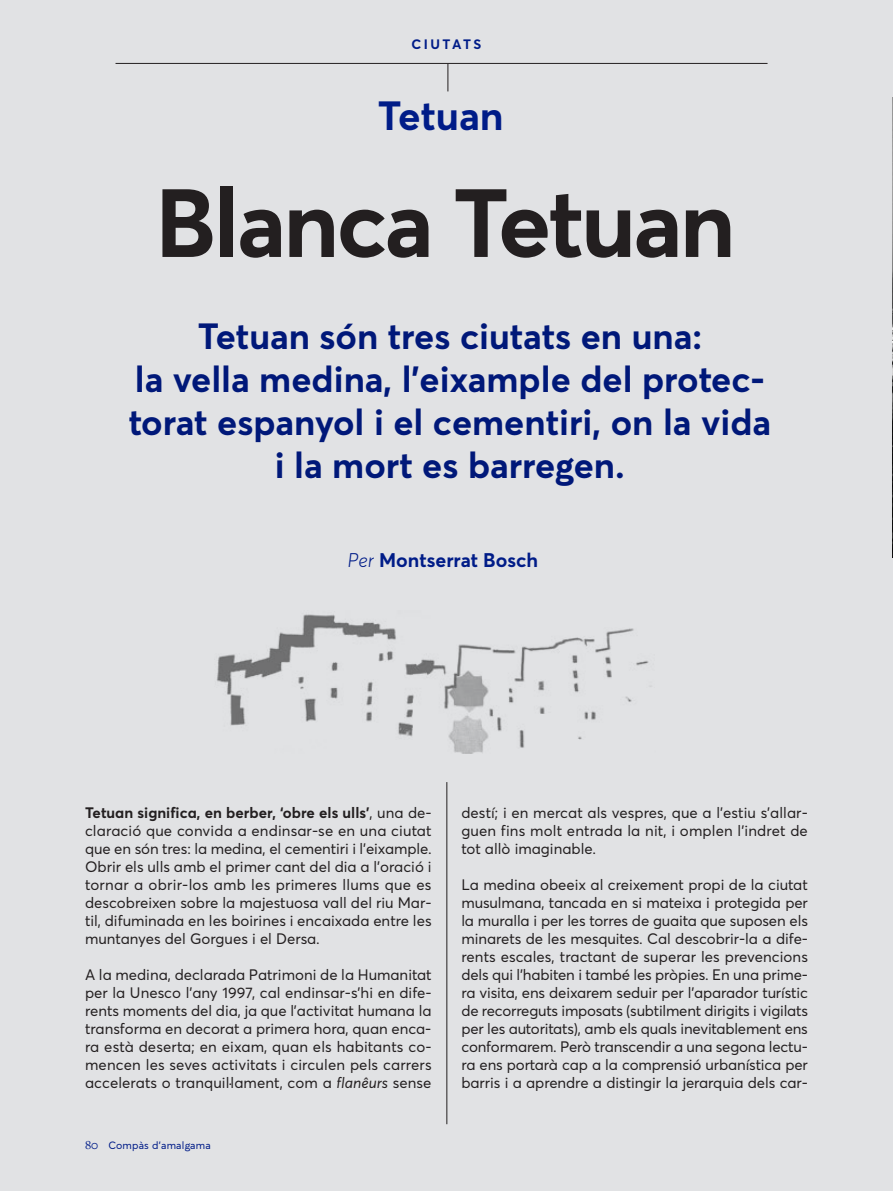
<style>
.page{position:relative;width:893px;height:1191px;background:#e1e2e4}
.page>*{position:absolute;margin:0;border:0;box-sizing:border-box;transform-origin:0 0}
.t1{font:700 95.25px "Averta";letter-spacing:-.03em;color:#231f20}
.t2{font:700 40.2px "Averta";color:#001c88}
.t3{font:700 36px/42.8px "Averta";color:#001c88;text-align:center}
.t4{font:700 19.5px "Averta";color:#001c88}
.t5{font:15px/18px "Averta";color:#231f20;text-align:justify}
.t6{font:700 13.5px "Averta";letter-spacing:.18em;color:#001c88}
.t7{font:10.5px "Averta";color:#001c88}
.s1{font-weight:300;font-style:italic}
.s2{font-weight:700}
.s3{font-style:italic}
.s4{font-family:"Freight Text Pro";font-size:12.75px}
</style>
<div class="page">
<img style="left:217px;top:614px;width:434px;height:139px">
<hr style="left:116px;top:63px;width:651px;height:1px;background:#231f20">
<svg style="left:447px;top:64px;width:1px;height:27px"></svg>
<img style="left:892px;top:98px;width:1px;height:459px">
<hr style="left:446px;top:782px;width:1px;height:342px;background:#231f20">
<p class="t6" style="left:412px;top:35px;width:71px">CIUTATS</p>
<h2 class="t2" style="left:378px;top:90px;width:127px">Tetuan</h2>
<h1 class="t1" style="left:155px;top:163px;width:582px">Blanca Tetuan</h1>
<h3 class="t3" style="left:129px;top:315px;width:644px">Tetuan són tres ciutats en una:<br>la vella medina, l’eixample del protec&shy;torat espanyol i el cementiri, on la vida i la mort es barregen.</h3>
<h3 class="t4" style="left:347px;top:547px;width:192px"><span class="s1">Per</span> Montserrat Bosch</h3>
<p class="t5" style="left:85px;top:803px;width:348px"><span class="s2">Tetuan significa, en berber, ‘obre els ulls’</span>, una de&shy;claració que convida a endinsar-se en una ciutat que en són tres: la medina, el cementiri i l’eixample.<br>Obrir els ulls amb el primer cant del dia a l’oració i tornar a obrir-los amb les primeres llums que es descobreixen sobre la majestuosa vall del riu Mar&shy;til, difuminada en les boirines i encaixada entre les muntanyes del Gorgues i el Dersa.</p>
<p class="t5" style="left:85px;top:965px;width:348px">A la medina, declarada Patrimoni de la Humanitat per la Unesco l’any 1997, cal endinsar-s’hi en dife&shy;rents moments del dia, ja que l’activitat humana la transforma en decorat a primera hora, quan enca&shy;ra està deserta; en eixam, quan els habitants co&shy;mencen les seves activitats i circulen pels carrers accelerats o tranquil·lament, com a <span class="s3">flanêurs</span> sense</p>
<p class="t7" style="left:85px;top:1138px;width:127px"><span class="s4">80</span> Compàs d’amalgama</p>
<p class="t5" style="left:461px;top:803px;width:348px">destí; i en mercat als vespres, que a l’estiu s’allar&shy;guen fins molt entrada la nit, i omplen l’indret de tot allò imaginable.</p>
<p class="t5" style="left:461px;top:875px;width:348px">La medina obeeix al creixement propi de la ciutat musulmana, tancada en si mateixa i protegida per la muralla i per les torres de guaita que suposen els minarets de les mesquites. Cal descobrir-la a dife&shy;rents escales, tractant de superar les prevencions dels qui l’habiten i també les pròpies. En una prime&shy;ra visita, ens deixarem seduir per l’aparador turístic de recorreguts imposats (subtilment dirigits i vigilats per les autoritats), amb els quals inevitablement ens conformarem. Però transcendir a una segona lectu&shy;ra ens portarà cap a la comprensió urbanística per barris i a aprendre a distingir la jerarquia dels car-</p>
</div>
